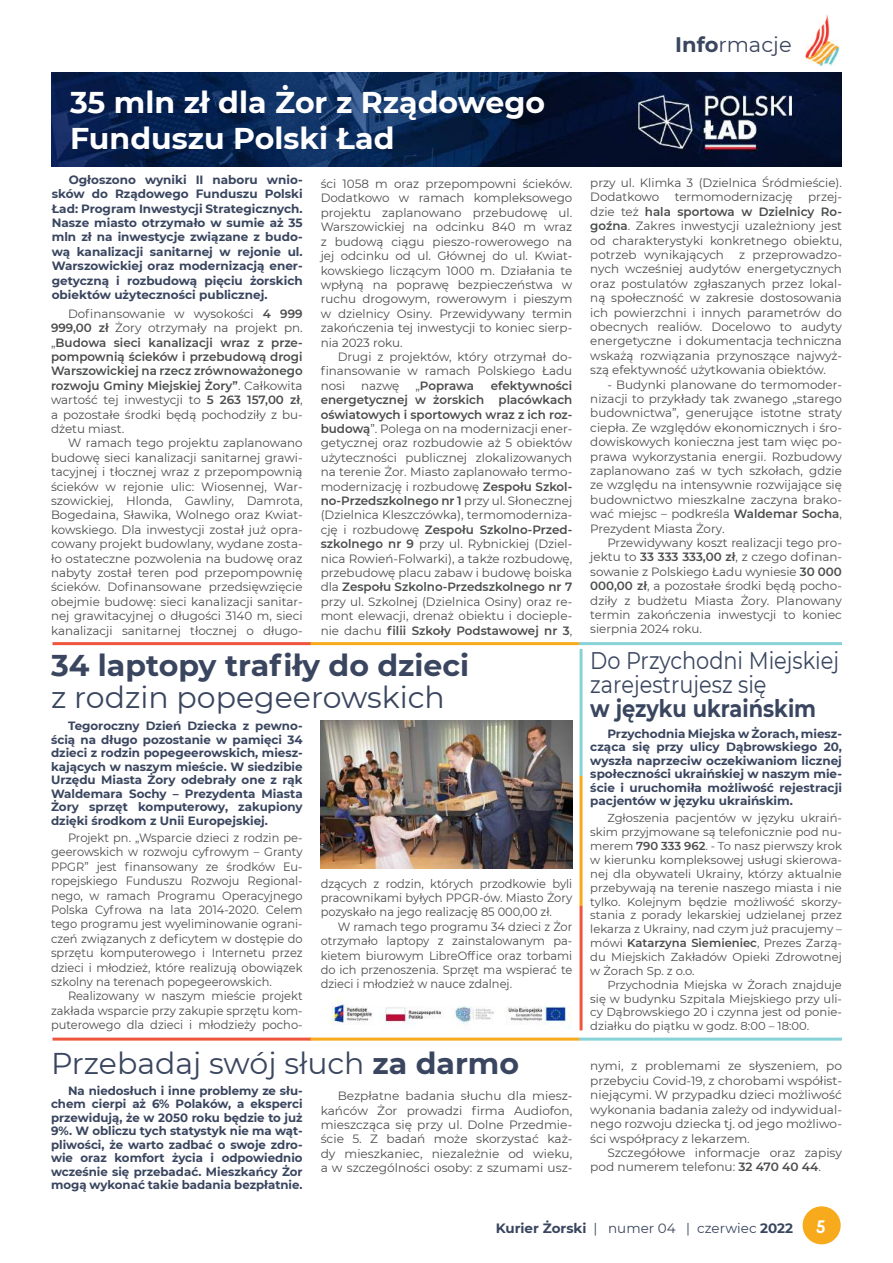
<style>
.page{position:relative;width:893px;height:1263px;background:#fff}
.page>*{position:absolute;margin:0;border:0;box-sizing:border-box;transform-origin:0 0}
.t1{font:30px "Montserrat";color:#3a465f}
.t2{font:700 30px/36px "Montserrat";color:#fff}
.t3{font:700 30px "Montserrat";color:#3a465f}
.t4{font:24px/24px "Montserrat";color:#3a465f;scale:.87 1}
.t5{font:700 24px "Montserrat";color:#3a465f;scale:.87 1}
.t6{font:21px "Montserrat";color:#3a465f}
.t7{font:18px "Fonarto";color:#fff}
.t8{font:13.5px "Montserrat";color:#3a465f}
.t9{font:12px/14.4px "Montserrat";color:#4b4c4d;text-align:justify}
.t10{font:700 12px/13.5px "Montserrat";color:#3a465f;text-align:justify}
.t11{font:12px/14.4px "Montserrat";color:#4b4c4d;text-align:justify;scale:.95 1}
.t12{font:600 12px/14.4px "Montserrat";color:#4b4c4d;text-align:justify}
.t13{font:11.55px/13.8px "Montserrat";color:#4b4c4d;text-align:justify}
.s1{font-weight:400}
.s2{font-weight:600}
.s3{font-weight:700}
</style>
<div class="page">
<div style="left:803px;top:1206px;width:38px;height:38px;background:#f7aa1b;border-radius:50%"></div>
<img style="left:806px;top:15px;width:33px;height:51px">
<img style="left:331px;top:999px;width:241px;height:28px">
<img style="left:51px;top:72px;width:791px;height:95px">
<hr style="left:53px;top:642px;width:258px;height:3px;background:#ef553d">
<hr style="left:310px;top:642px;width:270px;height:3px;background:#f7aa1b">
<hr style="left:579px;top:642px;width:263px;height:3px;background:#87d2d6">
<hr style="left:53px;top:1037px;width:258px;height:3px;background:#ef553d">
<hr style="left:310px;top:1037px;width:270px;height:3px;background:#f7aa1b">
<hr style="left:579px;top:1037px;width:263px;height:3px;background:#87d2d6">
<hr style="left:580px;top:905px;width:3px;height:125px;background:#ef553d">
<hr style="left:580px;top:776px;width:3px;height:130px;background:#f7aa1b">
<hr style="left:580px;top:649px;width:3px;height:127px;background:#87d2d6">
<img style="left:321px;top:721px;width:251px;height:147px">
<h1 class="t2" style="left:70px;top:83px;width:476px">35 mln zł dla Żor z Rządowego<br>Funduszu Polski Ład</h1>
<p class="t10" style="left:52px;top:172px;width:252px;line-height:14.4px;text-indent:17px">Ogłoszono wyniki II naboru wnio&shy;sków do Rządowego Funduszu Polski Ład: Program Inwestycji Strategicznych.<br>Nasze miasto otrzymało w sumie aż 35 mln zł na inwestycje związane z budo&shy;wą kanalizacji sanitarnej w rejonie ul.<br>Warszowickiej oraz modernizacją ener&shy;getyczną i rozbudową pięciu żorskich obiektów użyteczności publicznej.</p>
<p class="t9" style="left:321px;top:176px;width:253px">ści 1058 m oraz przepompowni ścieków.<br>Dodatkowo w ramach kompleksowego projektu zaplanowano przebudowę ul.<br>Warszowickiej na odcinku 840 m wraz z budową ciągu pieszo-rowerowego na jej odcinku od ul. Głównej do ul. Kwiat&shy;kowskiego liczącym 1000 m. Działania te wpłyną na poprawę bezpieczeństwa w ruchu drogowym, rowerowym i pieszym w dzielnicy Osiny. Przewidywany termin zakończenia tej inwestycji to koniec sierp&shy;nia 2023 roku.</p>
<p class="t9" style="left:321px;top:349px;width:253px;text-indent:17px">Drugi z projektów, który otrzymał do&shy;finansowanie w ramach Polskiego Ładu nosi</p>
<p class="t12" style="left:51px;top:306px;width:253px;text-indent:17px"><span class="s1">Dofinansowanie w wysokości</span> 4 999<br>999,00 zł <span class="s1">Żory otrzymały na projekt pn. „</span>Budowa sieci kanalizacji wraz z prze&shy;pompownią ścieków i przebudową drogi Warszowickiej na rzecz zrównoważonego rozwoju Gminy Miejskiej Żory”<span class="s1">. Całkowita wartość tej inwestycji to</span> 5 263 157,00 zł<span class="s1">, a pozostałe środki będą pochodziły z bu&shy;dżetu miast.</span></p>
<p class="t9" style="left:51px;top:435px;width:253px;text-indent:17px">W ramach tego projektu zaplanowano budowę sieci kanalizacji sanitarnej grawi&shy;tacyjnej i tłocznej wraz z przepompownią ścieków w rejonie ulic: Wiosennej, War&shy;szowickiej, Hlonda, Gawliny, Damrota, Bogedaina, Sławika, Wolnego oraz Kwiat&shy;kowskiego. Dla inwestycji został już opra&shy;cowany projekt budowlany, wydane zosta&shy;ło ostateczne pozwolenia na budowę oraz nabyty został teren pod przepompownię ścieków. Dofinansowane przedsięwzięcie obejmie budowę: sieci kanalizacji sanitar&shy;nej grawitacyjnej o długości 3140 m, sieci kanalizacji sanitarnej tłocznej o długo-</p>
<p class="t9" style="left:321px;top:378px;width:253px;text-indent:170px"><span class="s2">efektywności energetycznej w żorskich placówkach oświatowych i sportowych wraz z ich roz&shy;budową</span>”. Polega on na modernizacji ener&shy;getycznej oraz rozbudowie aż 5 obiektów użyteczności publicznej zlokalizowanych na terenie Żor. Miasto zaplanowało termo&shy;modernizację i rozbudowę <span class="s2">Zespołu Szkol&shy;no-Przedszkolnego nr 1</span> przy ul. Słonecznej (Dzielnica Kleszczówka), termomoderniza&shy;cję i rozbudowę <span class="s2">Zespołu Szkolno-Przed&shy;szkolnego nr 9</span> przy ul. Rybnickiej (Dziel&shy;nica Rowień-Folwarki), a także rozbudowę, przebudowę placu zabaw i budowę boiska dla <span class="s2">Zespołu Szkolno-Przedszkolnego nr 7 </span>przy ul. Szkolnej (Dzielnica Osiny) oraz re&shy;mont elewacji, drenaż obiektu i docieple&shy;nie dachu <span class="s2">filii Szkoły Podstawowej nr 3</span>,</p>
<p class="t9" style="left:361px;top:378px;width:40px">nazwę</p>
<p class="t12" style="left:415px;top:378px;width:60px"><span class="s1">„</span>Poprawa</p>
<h1 class="t3" style="left:51px;top:644px;width:420px">34 laptopy trafiły do dzieci</h1>
<h1 class="t1" style="left:51px;top:677px;width:395px">z rodzin popegeerowskich</h1>
<p class="t10" style="left:51px;top:719px;width:253px;text-indent:17px">Tegoroczny Dzień Dziecka z pewno&shy;ścią na długo pozostanie w pamięci 34 dzieci z rodzin popegeerowskich, miesz&shy;kających w naszym mieście. W siedzibie Urzędu Miasta Żory odebrały one z rąk Waldemara Sochy – Prezydenta Miasta Żory sprzęt komputerowy, zakupiony dzięki środkom z Unii Europejskiej.</p>
<p class="t11" style="left:51px;top:830px;width:266px;text-indent:17px">Projekt pn. „Wsparcie dzieci z rodzin pe&shy;geerowskich w rozwoju cyfrowym – Granty PPGR” jest finansowany ze środków Eu&shy;ropejskiego Funduszu Rozwoju Regional&shy;nego, w ramach Programu Operacyjnego Polska Cyfrowa na lata 2014-2020. Celem tego programu jest wyeliminowanie ograni&shy;czeń związanych z deficytem w dostępie do sprzętu komputerowego i Internetu przez dzieci i młodzież, które realizują obowiązek szkolny na terenach popegeerowskich.</p>
<p class="t11" style="left:51px;top:988px;width:266px;text-indent:17px">Realizowany w naszym mieście projekt zakłada wsparcie przy zakupie sprzętu kom&shy;puterowego dla dzieci i młodzieży pocho-</p>
<p class="t11" style="left:321px;top:876px;width:266px">dzących z rodzin, których przodkowie byli pracownikami byłych PPGR-ów. Miasto Żory pozyskało na jego realizację 85 000,00 zł.</p>
<p class="t11" style="left:321px;top:919px;width:266px;text-indent:17px">W ramach tego programu 34 dzieci z Żor otrzymało laptopy z zainstalowanym pa&shy;kietem biurowym LibreOffice oraz torbami do ich przenoszenia. Sprzęt ma wspierać te dzieci i młodzież w nauce zdalnej.</p>
<h1 class="t1" style="left:51px;top:1043px;width:470px">Przebadaj swój słuch <span class="s3">za darmo</span></h1>
<p class="t10" style="left:51px;top:1083px;width:253px;text-indent:17px">Na niedosłuch i inne problemy ze słu&shy;chem cierpi aż 6% Polaków, a eksperci przewidują, że w 2050 roku będzie to już 9%. W obliczu tych statystyk nie ma wąt&shy;pliwości, że warto zadbać o swoje zdro&shy;wie oraz komfort życia i odpowiednio wcześnie się przebadać. Mieszkańcy Żor mogą wykonać takie badania bezpłatnie.</p>
<p class="t9" style="left:321px;top:1088px;width:253px;text-indent:17px">Bezpłatne badania słuchu dla miesz&shy;kańców Żor prowadzi firma Audiofon, mieszcząca się przy ul. Dolne Przedmie&shy;ście 5. Z badań może skorzystać każ&shy;dy mieszkaniec, niezależnie od wieku, a w szczególności osoby: z szumami usz-</p>
<h3 class="t6" style="left:675px;top:30px;width:118px"><span class="s3">Info</span>rmacje</h3>
<p class="t9" style="left:590px;top:175px;width:253px">przy ul. Klimka 3 (Dzielnica Śródmieście).<br>Dodatkowo</p>
<p class="t9" style="left:590px;top:190px;width:253px;text-indent:218px">przej&shy;dzie też <span class="s2">hala sportowa w Dzielnicy Ro&shy;goźna</span>. Zakres inwestycji uzależniony jest od charakterystyki konkretnego obiektu, potrzeb wynikających</p>
<p class="t9" style="left:675px;top:190px;width:119px">termomodernizację</p>
<p class="t9" style="left:590px;top:247px;width:253px;text-indent:149px">z przeprowadzo&shy;nych wcześniej audytów energetycznych oraz postulatów zgłaszanych przez lokal&shy;ną społeczność w zakresie dostosowania ich powierzchni i innych parametrów do obecnych realiów. Docelowo to audyty energetyczne i dokumentacja techniczna wskażą rozwiązania przynoszące najwyż&shy;szą efektywność użytkowania obiektów.</p>
<p class="t9" style="left:590px;top:377px;width:253px;text-indent:17px">- Budynki planowane do termomoder&shy;nizacji to przykłady tak zwanego „starego budownictwa”, generujące istotne straty ciepła. Ze względów ekonomicznych i śro&shy;dowiskowych konieczna jest tam więc po&shy;prawa wykorzystania energii. Rozbudowy zaplanowano zaś w tych szkołach, gdzie ze względu na intensywnie rozwijające się budownictwo mieszkalne zaczyna brako&shy;wać miejsc – podkreśla <span class="s2">Waldemar Socha</span>, Prezydent Miasta Żory.</p>
<p class="t9" style="left:590px;top:535px;width:253px;text-indent:17px">Przewidywany koszt realizacji tego pro&shy;jektu to <span class="s2">33 333 333,00 zł</span>, z czego dofinan&shy;sowanie z Polskiego Ładu wyniesie <span class="s2">30 000<br>000,00 zł</span>, a pozostałe środki będą pocho&shy;dziły z budżetu Miasta Żory. Planowany termin zakończenia inwestycji to koniec sierpnia 2024 roku.</p>
<h2 class="t4" style="left:590px;top:647px;width:288px">Do Przychodni Miejskiej zarejestrujesz się</h2>
<h2 class="t5" style="left:590px;top:691px;width:261px">w języku ukraińskim</h2>
<p class="t10" style="left:590px;top:726px;width:253px;text-indent:17px">Przychodnia Miejska w Żorach, miesz&shy;cząca się przy ulicy Dąbrowskiego 20, wyszła naprzeciw oczekiwaniom licznej społeczności ukraińskiej w naszym mie&shy;ście i uruchomiła możliwość rejestracji pacjentów w języku ukraińskim.</p>
<p class="t13" style="left:590px;top:811px;width:253px;text-indent:17px">Zgłoszenia pacjentów w języku ukraiń&shy;skim przyjmowane są telefonicznie pod nu&shy;merem <span class="s2">790 333 962</span>. - To nasz pierwszy krok w kierunku kompleksowej usługi skierowa&shy;nej dla obywateli Ukrainy, którzy aktualnie przebywają na terenie naszego miasta i nie tylko. Kolejnym będzie możliwość skorzy&shy;stania z porady lekarskiej udzielanej przez lekarza z Ukrainy, nad czym już pracujemy – mówi <span class="s2">Katarzyna Siemieniec</span>, Prezes Zarzą&shy;du Miejskich Zakładów Opieki Zdrowotnej w Żorach Sp. z o.o.</p>
<p class="t13" style="left:590px;top:977px;width:253px;text-indent:17px">Przychodnia Miejska w Żorach znajduje się w budynku Szpitala Miejskiego przy uli&shy;cy Dąbrowskiego 20 i czynna jest od ponie&shy;działku do piątku w godz. 8:00 – 18:00.</p>
<p class="t9" style="left:590px;top:1058px;width:253px">nymi, z problemami ze słyszeniem, po przebyciu Covid-19, z chorobami współist&shy;niejącymi. W przypadku dzieci możliwość wykonania badania zależy od indywidual&shy;nego rozwoju dziecka tj. od jego możliwo&shy;ści współpracy z lekarzem.</p>
<p class="t9" style="left:590px;top:1145px;width:253px;text-indent:17px">Szczegółowe informacje oraz zapisy pod numerem telefonu: <span class="s2">32 470 40 44</span>.</p>
<p class="t8" style="left:496px;top:1219px;width:299px"><span class="s3">Kurier Żorski</span> | numer 04 | czerwiec <span class="s3">2022</span></p>
<h3 class="t7" style="left:816px;top:1215px;width:11px">5</h3>
</div>
